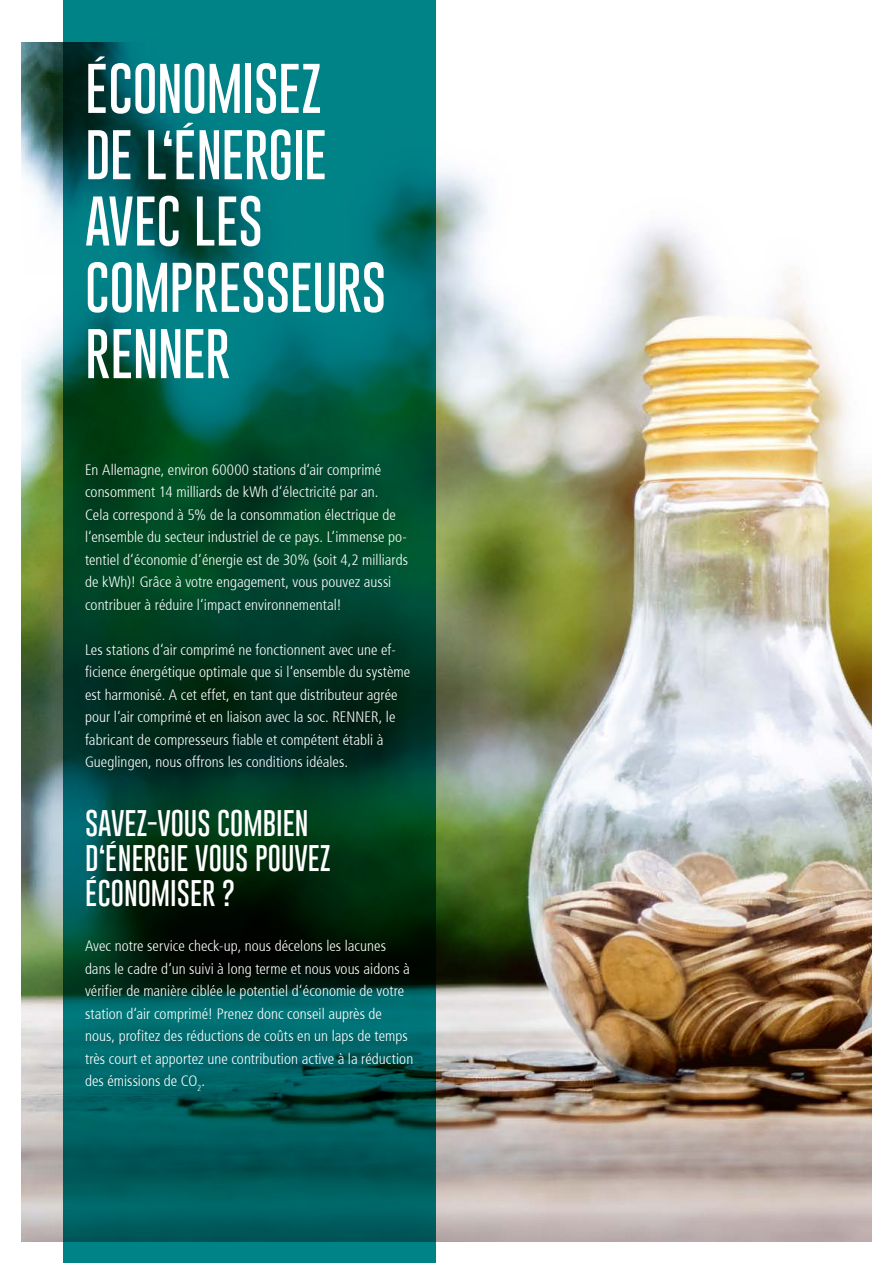
<style>
.page{position:relative;width:893px;height:1263px;background:#fff}
.page>*{position:absolute;margin:0;border:0;box-sizing:border-box;transform-origin:0 0}
.t1{font:100 51px/66.3px "Gobold";letter-spacing:-.01em;color:#fff}
.t2{font:100 27px/35.1px "Gobold";color:#fff}
.t3{font:300 condensed 15px/22.5px "Frutiger";letter-spacing:.005em;color:#fff}
</style>
<div class="page">
<img style="left:21px;top:43px;width:851px;height:1199px">
<svg style="left:64px;top:0;width:372px;height:1263px;background:#005349"></svg>
<h1 class="t1" style="left:85px;top:55px;width:303px">ÉCONOMISEZ<br>DE L‘ÉNERGIE<br>AVEC LES<br>COMPRESSEURS<br>RENNER</h1>
<p class="t3" style="left:85px;top:458px;width:324px">En Allemagne, environ 60000 stations d‘air comprimé consomment 14 milliards de kWh d‘électricité par an.<br>Cela correspond à 5% de la consommation électrique de l‘ensemble du secteur industriel de ce pays. L‘immense po&shy;tentiel d‘économie d‘énergie est de 30% (soit 4,2 milliards de kWh)! Grâce à votre engagement, vous pouvez aussi contribuer à réduire l‘impact environnemental!</p>
<p class="t3" style="left:85px;top:638px;width:327px">Les stations d‘air comprimé ne fonctionnent avec une ef&shy;ficience énergétique optimale que si l‘ensemble du système est harmonisé. A cet effet, en tant que distributeur agrée pour l‘air comprimé et en liaison avec la soc. RENNER, le fabricant de compresseurs fiable et compétent établi à Gueglingen, nous offrons les conditions idéales.</p>
<h2 class="t2" style="left:85px;top:805px;width:247px">SAVEZ-VOUS COMBIEN<br>D‘ÉNERGIE VOUS POUVEZ<br>ÉCONOMISER ?</h2>
<p class="t3" style="left:85px;top:935px;width:330px">Avec notre service check-up, nous décelons les lacunes dans le cadre d‘un suivi à long terme et nous vous aidons à vérifier de manière ciblée le potentiel d‘économie de votre station d‘air comprimé! Prenez donc conseil auprès de nous, profitez des réductions de coûts en un laps de temps très court et apportez une contribution active à la réduction des émissions de CO<sub>2</sub>.</p>
</div>
